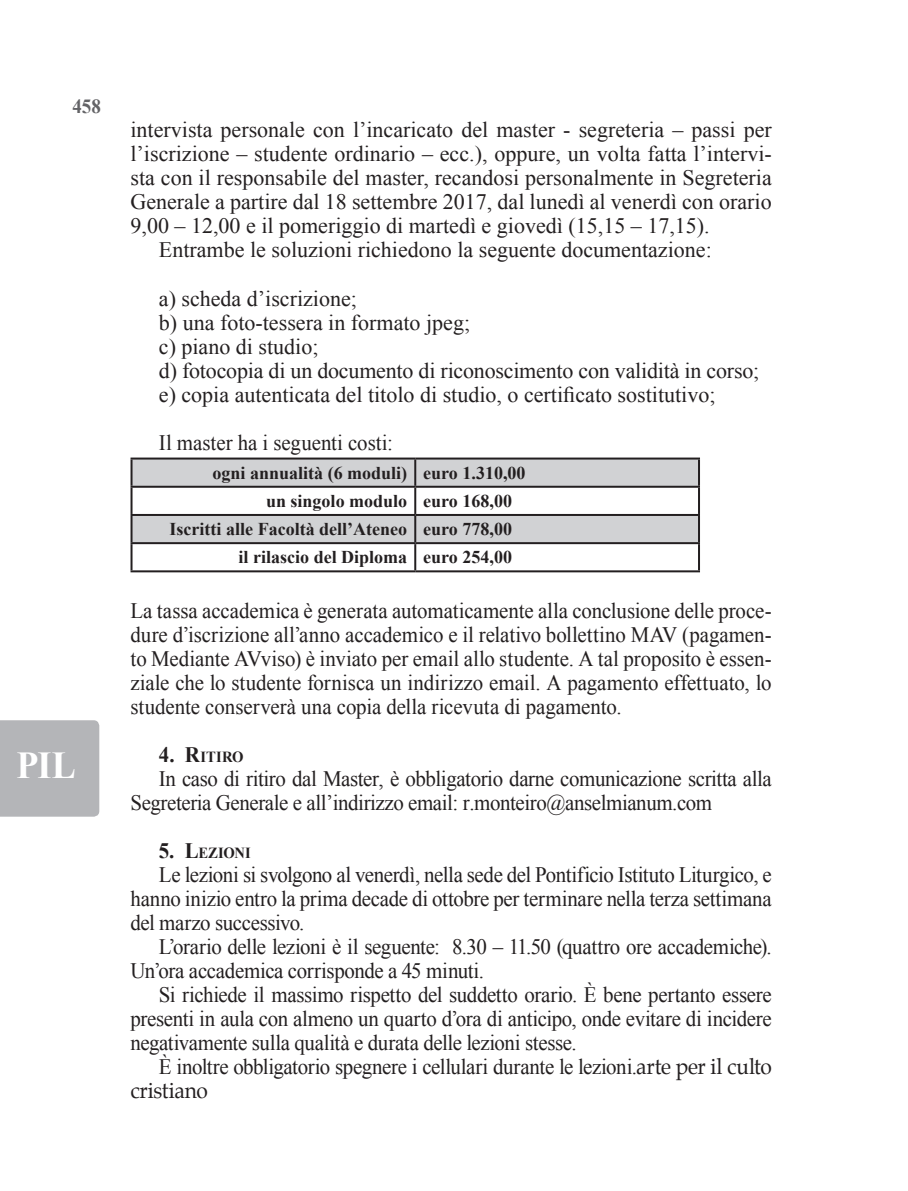
<style>
.page{position:relative;width:908px;height:1191px;background:#fff}
.page>*{position:absolute;margin:0;border:0;box-sizing:border-box;transform-origin:0 0}
.t1{font:700 38px "Times New Roman";color:#fff;scale:.95 1}
.BOH{font:22px/24px "Times New Roman";letter-spacing:-.01em;color:#231f20;text-align:justify;scale:.95 1}
.BOH-2{font:22px/24px "Times New Roman";letter-spacing:-.01em;color:#231f20;text-align:justify}
.txt{font:700 20px "Times New Roman";color:#636366;scale:.95 1}
.t2{font:700 18px "Times New Roman";color:#231f20}
.BOH-3{font:700 15.4px "Times New Roman";letter-spacing:.005em;color:#231f20;scale:.95 1}
.s1{font-size:22px}
.s2{font-family:"Palatino"}
</style>
<div class="page">
<div style="left:0;top:720px;width:99px;height:96px;background:#b4b5b8"></div>
<svg style="left:132px;top:459px;width:565px;height:83px;fill:#d1d2d4"></svg>
<hr style="left:130px;top:457px;width:285px;height:2px;background:#231f20">
<hr style="left:130px;top:459px;width:2px;height:27px;background:#231f20">
<hr style="left:130px;top:486px;width:285px;height:2px;background:#231f20">
<hr style="left:130px;top:488px;width:2px;height:26px;background:#231f20">
<hr style="left:130px;top:514px;width:285px;height:2px;background:#231f20">
<hr style="left:130px;top:516px;width:2px;height:26px;background:#231f20">
<hr style="left:130px;top:542px;width:285px;height:2px;background:#231f20">
<hr style="left:130px;top:544px;width:2px;height:26px;background:#231f20">
<hr style="left:415px;top:457px;width:284px;height:2px;background:#231f20">
<hr style="left:414px;top:459px;width:2px;height:27px;background:#231f20">
<hr style="left:697px;top:459px;width:2px;height:27px;background:#231f20">
<hr style="left:415px;top:486px;width:284px;height:2px;background:#231f20">
<hr style="left:414px;top:488px;width:2px;height:26px;background:#231f20">
<hr style="left:697px;top:488px;width:2px;height:26px;background:#231f20">
<hr style="left:415px;top:514px;width:284px;height:2px;background:#231f20">
<hr style="left:414px;top:516px;width:2px;height:26px;background:#231f20">
<hr style="left:697px;top:516px;width:2px;height:26px;background:#231f20">
<hr style="left:415px;top:542px;width:284px;height:2px;background:#231f20">
<hr style="left:414px;top:544px;width:2px;height:26px;background:#231f20">
<hr style="left:697px;top:544px;width:2px;height:26px;background:#231f20">
<hr style="left:130px;top:570px;width:285px;height:2px;background:#231f20">
<hr style="left:415px;top:570px;width:284px;height:2px;background:#231f20">
<p class="txt" style="left:72px;top:93px;width:32px">458</p>
<p class="t1" style="left:16px;top:739px;width:64px">PIL</p>
<p class="BOH-2" style="left:130px;top:118px;width:642px">intervista personale con l’incaricato del master - segreteria – passi per l’iscrizione – studente ordinario – ecc.), oppure, un volta fatta l’intervi&shy;sta con il responsabile del master, recandosi personalmente in Segreteria Generale a partire dal 18 settembre 2017, dal lunedì al venerdì con orario 9,00 – 12,00 e il pomeriggio di martedì e giovedì (15,15 – 17,15).</p>
<p class="BOH-2" style="left:159px;top:238px;width:554px">Entrambe le soluzioni richiedono la seguente documentazione:</p>
<p class="BOH-2" style="left:159px;top:286px;width:199px">a) scheda d’iscrizione;</p>
<p class="BOH-2" style="left:159px;top:310px;width:312px">b) una foto-tessera in formato jpeg;</p>
<p class="BOH-2" style="left:159px;top:334px;width:161px">c) piano di studio;</p>
<p class="BOH-2" style="left:159px;top:358px;width:601px">d) fotocopia di un documento di riconoscimento con validità in corso;</p>
<p class="BOH-2" style="left:159px;top:382px;width:558px">e) copia autenticata del titolo di studio, o certificato sostitutivo;</p>
<p class="BOH" style="left:159px;top:430px;width:248px">Il master ha i seguenti costi:</p>
<p class="t2" style="left:212px;top:460px;width:196px">ogni annualità (6 moduli)</p>
<p class="t2" style="left:423px;top:460px;width:104px">euro 1.310,00</p>
<p class="t2" style="left:266px;top:488px;width:143px">un singolo modulo</p>
<p class="t2" style="left:423px;top:488px;width:90px">euro 168,00</p>
<p class="t2" style="left:169px;top:516px;width:239px">Iscritti alle Facoltà dell’Ateneo</p>
<p class="t2" style="left:423px;top:516px;width:90px">euro 778,00</p>
<p class="t2" style="left:238px;top:545px;width:170px">il rilascio del Diploma</p>
<p class="t2" style="left:423px;top:545px;width:90px">euro 254,00</p>
<p class="BOH" style="left:130px;top:598px;width:676px">La tassa accademica è generata automaticamente alla conclusione delle proce&shy;dure d’iscrizione all’anno accademico e il relativo bollettino MAV (pagamen&shy;to Mediante AVviso) è inviato per email allo studente. A tal proposito è essen&shy;ziale che lo studente fornisca un indirizzo email. A pagamento effettuato, lo studente conserverà una copia della ricevuta di pagamento.</p>
<p class="BOH-3" style="left:159px;top:746px;width:91px"><span class="s1">4.</span> <span class="s1">R</span>ITIRO</p>
<p class="BOH" style="left:130px;top:766px;width:676px;text-indent:28px">In caso di ritiro dal Master, è obbligatorio darne comunicazione scritta alla<br>Segreteria Generale e all’indirizzo email: r.monteiro@anselmianum.com</p>
<p class="BOH-3" style="left:159px;top:842px;width:98px"><span class="s1">5. L</span>EZIONI</p>
<p class="BOH" style="left:130px;top:862px;width:676px;text-indent:28px">Le lezioni si svolgono al venerdì, nella sede del Pontificio Istituto Liturgico, e hanno inizio entro la prima decade di ottobre per terminare nella terza settimana del marzo successivo.</p>
<p class="BOH" style="left:130px;top:934px;width:676px;text-indent:28px">L’orario delle lezioni è il seguente: 8.30 – 11.50 (quattro ore accademiche).<br>Un’ora accademica corrisponde a 45 minuti.</p>
<p class="BOH" style="left:130px;top:982px;width:676px;text-indent:28px">Si richiede il massimo rispetto del suddetto orario. È bene pertanto essere presenti in aula con almeno un quarto d’ora di anticipo, onde evitare di incidere negativamente sulla qualità e durata delle lezioni stesse.</p>
<p class="BOH" style="left:130px;top:1054px;width:676px;text-indent:28px">È inoltre obbligatorio spegnere i cellulari durante le lezioni.<span class="s2">arte per il culto cristiano</span></p>
</div>
